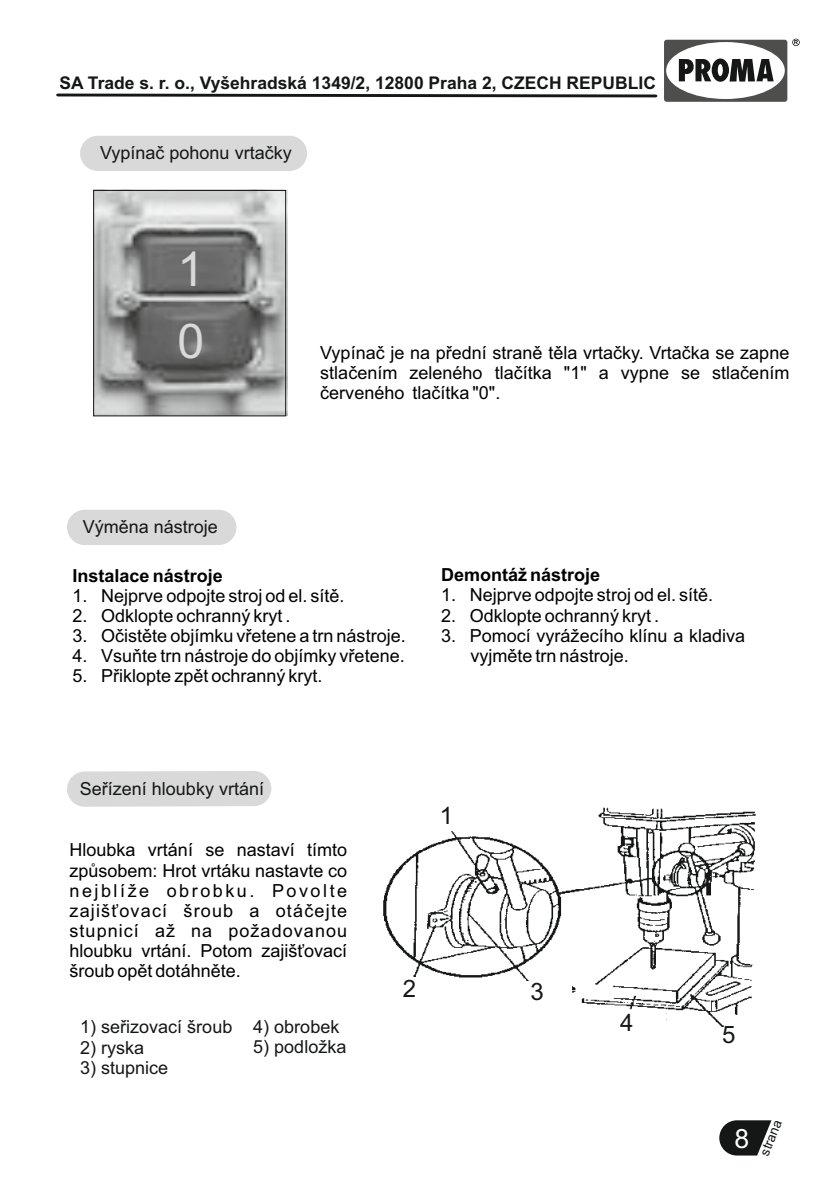
<style>
.page{position:relative;width:840px;height:1191px;background:#fff}
.page>*{position:absolute;margin:0;border:0;box-sizing:border-box;transform-origin:0 0}
.t1{font:48px/72.4px "Arial";color:#d9d9da}
.t2{font:26.6px "Arial";color:#fff}
.t3{font:24px "Arial";color:#151616}
.t4{font:18px/20.2px "Arial";color:#000;text-align:justify}
.t5{font:18px "Arial";color:#151616}
.t6{font:700 18px "Arial";color:#000}
.t7{font:700 17.4px "Arial";color:#151616}
.t8{font:13.4px "Arial";color:#151616}
</style>
<div class="page">
<svg style="left:719px;top:1120px;width:52px;height:35px"></svg>
<svg style="left:664px;top:39px;width:135px;height:63px"></svg>
<svg style="left:56px;top:94px;width:601px;height:3px;background:#2b2c2c"></svg>
<div style="left:80px;top:136px;width:227px;height:35px;background:#d9d9da;border-radius:18px"></div>
<div style="left:67px;top:510px;width:169px;height:35px;background:#d9d9da;border-radius:18px"></div>
<div style="left:67px;top:771px;width:204px;height:35px;background:#d9d9da"></div>
<img style="left:383px;top:807px;width:373px;height:220px">
<div style="left:314px;top:785px;width:72px;height:32px;background:#fff"></div>
<div style="left:367px;top:812px;width:149px;height:18px;background:#fff"></div>
<div style="left:382px;top:977px;width:58px;height:18px;background:#fff"></div>
<div style="left:500px;top:981px;width:72px;height:18px;background:#fff"></div>
<div style="left:593px;top:1009px;width:72px;height:18px;background:#fff"></div>
<img style="left:93px;top:189px;width:194px;height:227px">
<div style="left:93px;top:190px;width:193px;height:226px;border:1px solid #151616"></div>
<p class="t7" style="left:59px;top:77px;width:597px">SA Trade s. r. o., Vyšehradská 1349/2, 12800 Praha 2, CZECH REPUBLIC</p>
<p class="t5" style="left:100px;top:145px;width:193px">Vypínač pohonu vrtačky</p>
<h1 class="t1" style="left:177px;top:237px;width:28px">1<br>0</h1>
<p class="t4" style="left:320px;top:344px;width:470px">Vypínač je na přední straně těla vrtačky. Vrtačka se zapne stlačením zeleného tlačítka "1" a vypne se stlačením červeného tlačítka "0".</p>
<p class="t5" style="left:83px;top:519px;width:137px">Výměna nástroje</p>
<p class="t6" style="left:72px;top:569px;width:152px">Instalace nástroje</p>
<p class="t4" style="left:72px;top:587px;width:273px">1. Nejprve odpojte stroj od el. sítě.</p>
<p class="t4" style="left:72px;top:607px;width:219px">2. Odklopte ochranný kryt .</p>
<p class="t4" style="left:72px;top:627px;width:334px">3. Očistěte objímku vřetene a trn nástroje.</p>
<p class="t4" style="left:72px;top:647px;width:333px">4. Vsuňte trn nástroje do objímky vřetene.</p>
<p class="t4" style="left:72px;top:667px;width:251px">5. Přiklopte zpět ochranný kryt.</p>
<p class="t6" style="left:441px;top:568px;width:161px">Demontáž nástroje</p>
<p class="t4" style="left:441px;top:586px;width:273px">1. Nejprve odpojte stroj od el. sítě.</p>
<p class="t4" style="left:441px;top:607px;width:219px">2. Odklopte ochranný kryt .</p>
<p class="t4" style="left:470px;top:627px;width:276px;text-indent:-29px">3. Pomocí vyrážecího klínu a kladiva vyjměte trn nástroje.</p>
<p class="t5" style="left:80px;top:782px;width:186px">Seřízení hloubky vrtání</p>
<h3 class="t3" style="left:439px;top:806px;width:15px">1</h3>
<p class="t4" style="left:69px;top:841px;width:279px">Hloubka vrtání se nastaví tímto způsobem: Hrot vrtáku nastavte co nejblíže obrobku. Povolte zajišťovací šroub a otáčejte stupnicí až na požadovanou hloubku vrtání. Potom zajišťovací šroub opět dotáhněte.</p>
<p class="t5" style="left:80px;top:1020px;width:154px">1) seřizovací šroub</p>
<p class="t5" style="left:80px;top:1040px;width:66px">2) ryska</p>
<p class="t5" style="left:80px;top:1060px;width:90px">3) stupnice</p>
<p class="t5" style="left:253px;top:1019px;width:88px">4) obrobek</p>
<p class="t5" style="left:253px;top:1040px;width:95px">5) podložka</p>
<h3 class="t3" style="left:402px;top:979px;width:15px">2</h3>
<h3 class="t3" style="left:530px;top:982px;width:15px">3</h3>
<h3 class="t3" style="left:620px;top:1013px;width:15px">4</h3>
<h3 class="t3" style="left:721px;top:1025px;width:15px">5</h3>
<h2 class="t2" style="left:734px;top:1128px;width:16px">8</h2>
<p class="t8" style="left:758px;top:1153px;width:39px;rotate:-68deg">strana</p>
</div>
